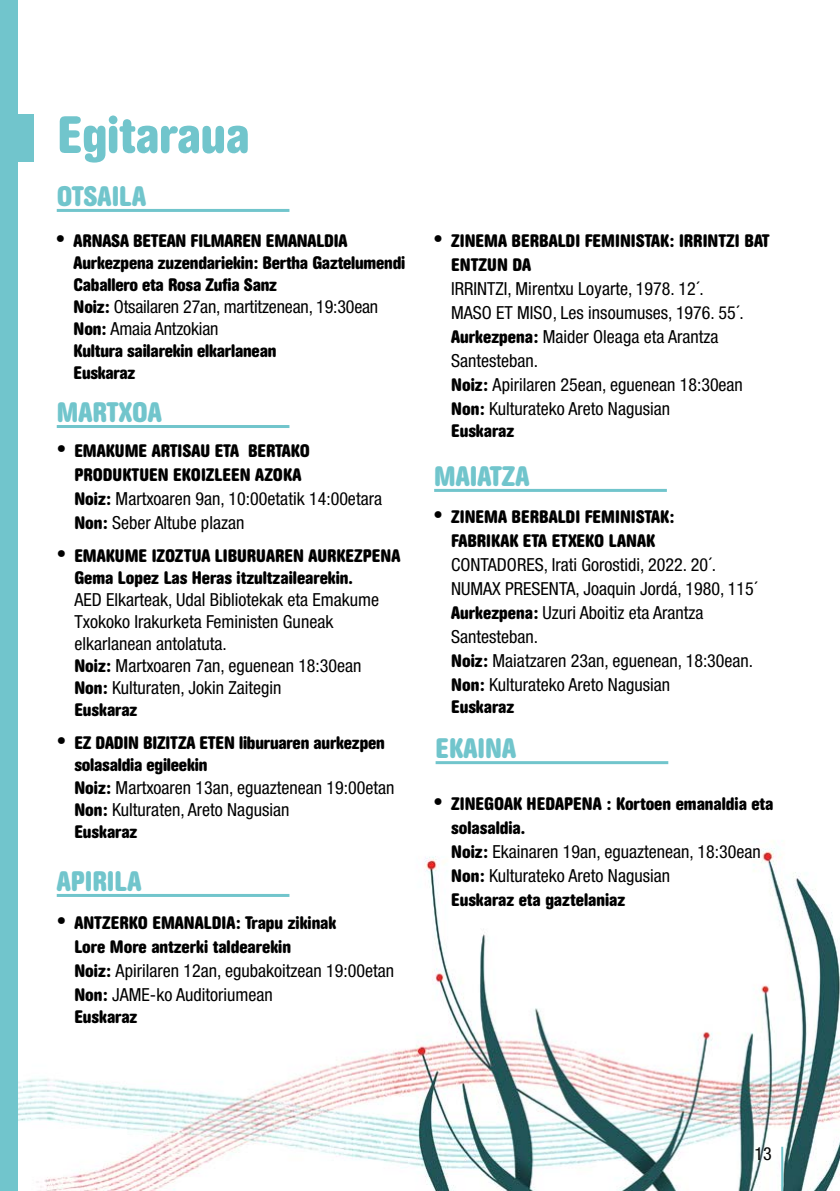
<style>
.page{position:relative;width:840px;height:1191px;background:#fff}
.page>*{position:absolute;margin:0;border:0;box-sizing:border-box;transform-origin:0 0}
.t1{font:700 condensed 52px "AG Book Rounded";color:#71c5cc}
.t2{font:700 condensed 28px "AG Book Rounded";color:#71c5cc}
.t3{font:condensed 18px/24px "Helvetica Neue LT Pro";color:#000}
.t4{font:700 condensed 18px/24px "AG Book Rounded";color:#000}
.s1{font-size:24px}
.s2{font-family:"AG Book Rounded";font-weight:700}
</style>
<div class="page">
<img style="left:17px;top:827px;width:822px;height:364px">
<div style="left:0;top:0;width:17px;height:1191px;background:#71c5cc"></div>
<hr style="left:780px;top:1146px;width:2px;height:45px;background:#71c5cc">
<div style="left:9px;top:114px;width:25px;height:47px;background:#71c5cc"></div>
<hr style="left:57px;top:209px;width:232px;height:3px;background:#71c5cc">
<hr style="left:57px;top:425px;width:232px;height:3px;background:#71c5cc">
<hr style="left:434px;top:489px;width:232px;height:3px;background:#71c5cc">
<hr style="left:435px;top:761px;width:233px;height:3px;background:#71c5cc">
<hr style="left:57px;top:894px;width:232px;height:3px;background:#71c5cc">
<h1 class="t1" style="left:57px;top:104px;width:193px">Egitaraua</h1>
<h2 class="t2" style="left:57px;top:180px;width:91px">OTSAILA</h2>
<p class="t4" style="left:74px;top:230px;width:333px;line-height:22px;text-indent:-17px"><span class="s1">•</span> ARNASA BETEAN FILMAREN EMANALDIA<br>Aurkezpena zuzendariekin: Bertha Gaztelumendi<br>Caballero eta Rosa Zufia Sanz</p>
<p class="t3" style="left:74px;top:295px;width:306px;line-height:22px"><span class="s2">Noiz:</span> Otsailaren 27an, martitzenean, 19:30ean<br><span class="s2">Non:</span> Amaia Antzokian</p>
<p class="t4" style="left:74px;top:340px;width:204px;line-height:22px">Kultura sailarekin elkarlanean<br>Euskaraz</p>
<h2 class="t2" style="left:57px;top:396px;width:106px">MARTXOA</h2>
<p class="t4" style="left:57px;top:438px;width:254px;text-align:center"><span class="s1">•</span> EMAKUME ARTISAU ETA BERTAKO<br>PRODUKTUEN EKOIZLEEN AZOKA</p>
<p class="t3" style="left:74px;top:486px;width:309px"><span class="s2">Noiz:</span> Martxoaren 9an, 10:00etatik 14:00etara<br><span class="s2">Non:</span> Seber Altube plazan</p>
<p class="t4" style="left:74px;top:545px;width:327px;line-height:22px;text-indent:-17px"><span class="s1">•</span> EMAKUME IZOZTUA LIBURUAREN AURKEZPENA<br>Gema Lopez Las Heras itzultzailearekin.</p>
<p class="t3" style="left:74px;top:588px;width:306px;line-height:22px">AED Elkarteak, Udal Bibliotekak eta Emakume Txokoko Irakurketa Feministen Guneak elkarlanean antolatuta.<br><span class="s2">Noiz:</span> Martxoaren 7an, eguenean 18:30ean <span class="s2">Non:</span> Kulturaten, Jokin Zaitegin</p>
<p class="t4" style="left:74px;top:698px;width:65px">Euskaraz</p>
<p class="t4" style="left:74px;top:732px;width:312px;line-height:22px;text-indent:-17px"><span class="s1">•</span> EZ DADIN BIZITZA ETEN liburuaren aurkezpen solasaldia egileekin</p>
<p class="t3" style="left:74px;top:776px;width:321px;line-height:22px"><span class="s2">Noiz:</span> Martxoaren 13an, eguaztenean 19:00etan<br><span class="s2">Non:</span> Kulturaten, Areto Nagusian</p>
<p class="t4" style="left:74px;top:819px;width:65px">Euskaraz</p>
<h2 class="t2" style="left:57px;top:865px;width:86px">APIRILA</h2>
<p class="t4" style="left:74px;top:910px;width:263px;text-indent:-17px"><span class="s1">•</span> ANTZERKO EMANALDIA: Trapu zikinak<br>Lore More antzerki taldearekin</p>
<p class="t3" style="left:74px;top:958px;width:321px"><span class="s2">Noiz:</span> Apirilaren 12an, egubakoitzean 19:00etan<br><span class="s2">Non:</span> JAME-ko Auditoriumean</p>
<p class="t4" style="left:74px;top:1004px;width:65px">Euskaraz</p>
<p class="t4" style="left:451px;top:229px;width:320px;text-indent:-17px"><span class="s1">•</span> ZINEMA BERBALDI FEMINISTAK: IRRINTZI BAT<br>ENTZUN DA</p>
<p class="t3" style="left:451px;top:276px;width:294px">IRRINTZI, Mirentxu Loyarte, 1978. 12´.<br>MASO ET MISO, Les insoumuses, 1976. 55´.<br><span class="s2">Aurkezpena:</span> Maider Oleaga eta Arantza Santesteban.<br><span class="s2">Noiz:</span> Apirilaren 25ean, eguenean 18:30ean <span class="s2">Non:</span> Kulturateko Areto Nagusian</p>
<p class="t4" style="left:451px;top:419px;width:65px">Euskaraz</p>
<h2 class="t2" style="left:434px;top:460px;width:97px">MAIATZA</h2>
<p class="t4" style="left:434px;top:505px;width:242px;text-align:center"><span class="s1">•</span> ZINEMA BERBALDI FEMINISTAK:<br>FABRIKAK ETA ETXEKO LANAK</p>
<p class="t3" style="left:451px;top:552px;width:308px">CONTADORES, Irati Gorostidi, 2022. 20´.<br>NUMAX PRESENTA, Joaquin Jordá, 1980, 115´ <span class="s2">Aurkezpena:</span> Uzuri Aboitiz eta Arantza Santesteban.<br><span class="s2">Noiz:</span> Maiatzaren 23an, eguenean, 18:30ean.<br><span class="s2">Non:</span> Kulturateko Areto Nagusian</p>
<p class="t4" style="left:451px;top:694px;width:65px">Euskaraz</p>
<h2 class="t2" style="left:435px;top:732px;width:82px">EKAINA</h2>
<p class="t4" style="left:451px;top:791px;width:323px;text-indent:-17px"><span class="s1">•</span> ZINEGOAK HEDAPENA : Kortoen emanaldia eta solasaldia.</p>
<p class="t3" style="left:451px;top:839px;width:311px"><span class="s2">Noiz:</span> Ekainaren 19an, eguaztenean, 18:30ean<br><span class="s2">Non:</span> Kulturateko Areto Nagusian</p>
<p class="t4" style="left:451px;top:887px;width:175px">Euskaraz eta gaztelaniaz</p>
<p class="t3" style="left:754px;top:1141px;width:19px">13</p>
</div>
